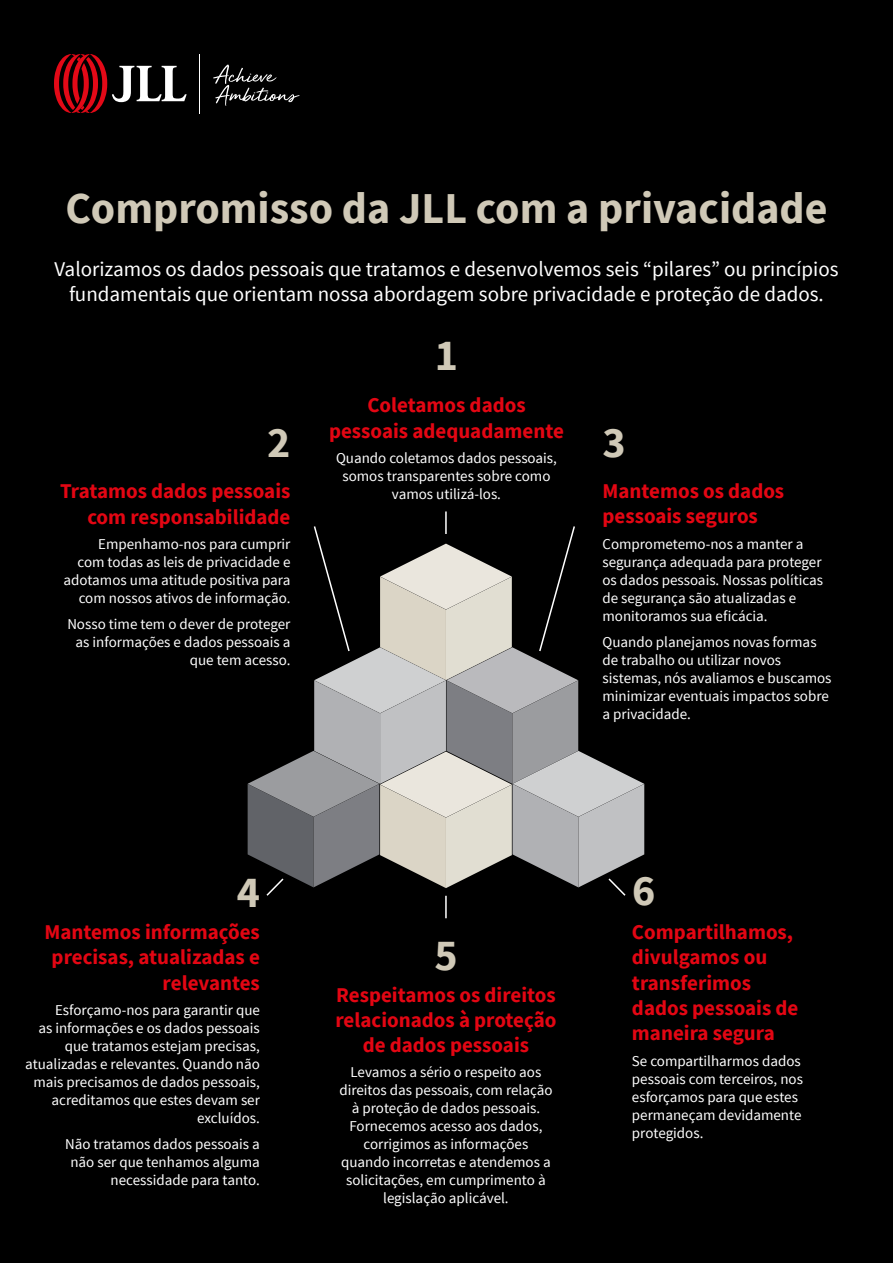
<style>
.page{position:relative;width:893px;height:1263px;background:#000}
.page>*{position:absolute;margin:0;border:0;box-sizing:border-box;transform-origin:0 0}
.t1{font:700 43.95px "Source Sans Pro";color:#d0c9b7}
.t2{font:700 21px/25.2px "Source Sans Pro";color:#e30613;text-align:right}
.t3{font:21px/25.2px "Source Sans Pro";color:#fff;text-align:center}
.t4{font:15px/18px "Source Sans Pro";color:#fff;text-align:right}
</style>
<div class="page">
<svg style="left:213px;top:65px;width:87px;height:41px"></svg>
<svg style="left:54px;top:54px;width:133px;height:59px"></svg>
<hr style="left:200px;top:54px;width:1px;height:59px;background:#fff">
<hr style="left:445px;top:511px;width:2px;height:23px;background:#fff">
<hr style="left:445px;top:896px;width:2px;height:22px;background:#fff">
<svg style="left:248px;top:525px;width:396px;height:372px"></svg>
<h1 class="t1" style="left:65px;top:179px;width:764px">Compromisso da JLL com a privacidade</h1>
<h2 class="t3" style="left:54px;top:257px;width:786px">Valorizamos os dados pessoais que tratamos e desenvolvemos seis “pilares” ou princípios fundamentais que orientam nossa abordagem sobre privacidade e proteção de dados.</h2>
<h1 class="t1" style="left:267px;top:413px;width:25px">2</h1>
<h2 class="t2" style="left:60px;top:478px;width:232px">Tratamos dados pessoais com responsabilidade</h2>
<p class="t4" style="left:63px;top:535px;width:229px">Empenhamo-nos para cumprir<br>com todas as leis de privacidade e adotamos uma atitude positiva para com nossos ativos de informação.</p>
<p class="t4" style="left:67px;top:615px;width:225px">Nosso time tem o dever de proteger as informações e dados pessoais a que tem acesso.</p>
<h1 class="t1" style="left:435px;top:326px;width:25px">1</h1>
<h2 class="t2" style="left:329px;top:392px;width:236px;text-align:center">Coletamos dados pessoais adequadamente</h2>
<p class="t4" style="left:336px;top:449px;width:222px;text-align:center">Quando coletamos dados pessoais, somos transparentes sobre como vamos utilizá-los.</p>
<h1 class="t1" style="left:602px;top:413px;width:25px">3</h1>
<h2 class="t2" style="left:602px;top:478px;width:183px;text-align:left">Mantemos os dados pessoais seguros</h2>
<p class="t4" style="left:602px;top:535px;width:222px;text-align:left">Comprometemo-nos a manter a segurança adequada para proteger os dados pessoais. Nossas políticas de segurança são atualizadas e monitoramos sua eficácia.</p>
<p class="t4" style="left:602px;top:633px;width:231px;text-align:left">Quando planejamos novas formas de trabalho ou utilizar novos sistemas, nós avaliamos e buscamos minimizar eventuais impactos sobre a privacidade.</p>
<h1 class="t1" style="left:237px;top:863px;width:25px">4</h1>
<h2 class="t2" style="left:44px;top:919px;width:217px">Mantemos informações precisas, atualizadas e relevantes</h2>
<p class="t4" style="left:25px;top:1001px;width:236px">Esforçamo-nos para garantir que<br>as informações e os dados pessoais que tratamos estejam precisas, atualizadas e relevantes. Quando não mais precisamos de dados pessoais, acreditamos que estes devam ser excluídos.</p>
<p class="t4" style="left:65px;top:1135px;width:196px">Não tratamos dados pessoais a não ser que tenhamos alguma necessidade para tanto.</p>
<h1 class="t1" style="left:434px;top:926px;width:25px">5</h1>
<h2 class="t2" style="left:335px;top:981px;width:222px;text-align:center">Respeitamos os direitos relacionados à proteção de dados pessoais</h2>
<p class="t4" style="left:339px;top:1064px;width:215px;text-align:center">Levamos a sério o respeito aos direitos das pessoais, com relação à proteção de dados pessoais.<br>Fornecemos acesso aos dados, corrigimos as informações quando incorretas e atendemos a solicitações, em cumprimento à legislação aplicável.</p>
<h1 class="t1" style="left:632px;top:860px;width:25px">6</h1>
<h2 class="t2" style="left:632px;top:919px;width:168px;text-align:left">Compartilhamos, divulgamos ou transferimos dados pessoais de maneira segura</h2>
<p class="t4" style="left:632px;top:1052px;width:172px;text-align:left">Se compartilharmos dados pessoais com terceiros, nos esforçamos para que estes permaneçam devidamente protegidos.</p>
</div>
